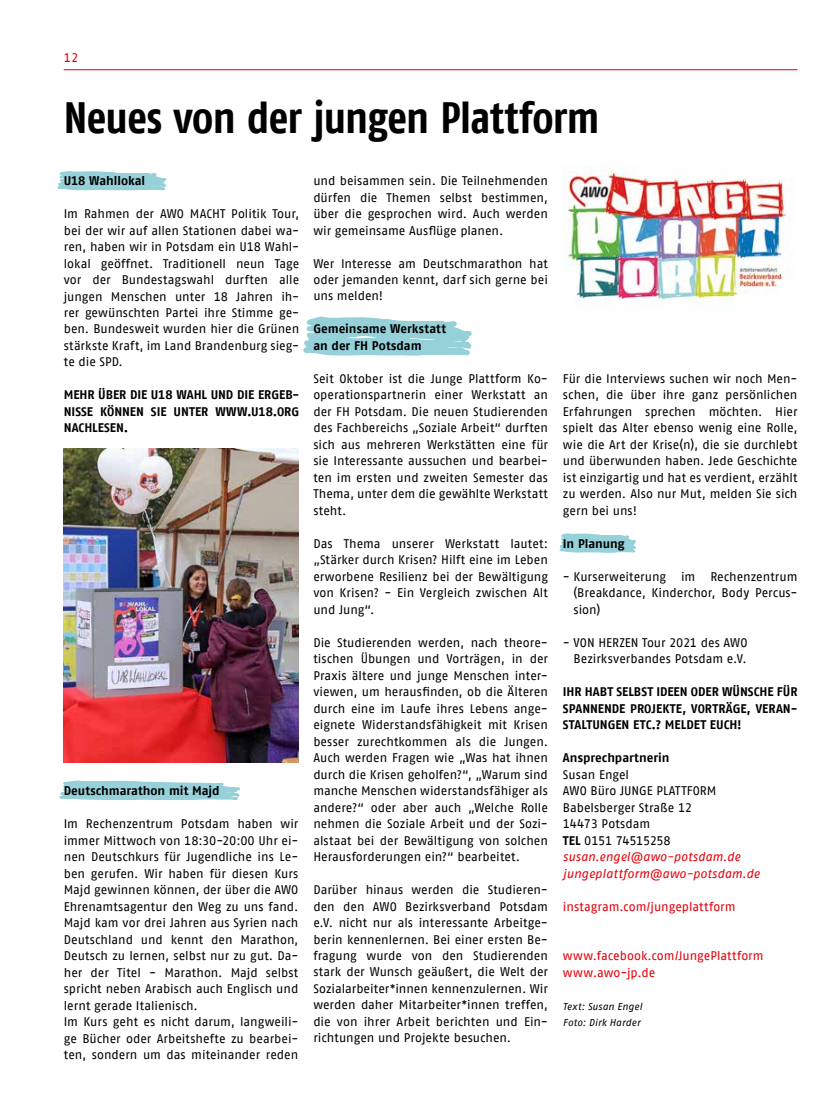
<style>
.page{position:relative;width:833px;height:1117px;background:#fff}
.page>*{position:absolute;margin:0;border:0;box-sizing:border-box;transform-origin:0 0}
.t1{font:700 43.75px "AWO Fago Cond";letter-spacing:-.015em;color:#000}
.t2{font:12.5px/16.5px "AWO Fago Office";letter-spacing:-.005em;color:#000;text-align:justify}
.t3{font:700 12.5px/16.5px "AWO Fago Office";color:#000;text-align:justify}
.t4{font:12.5px/16.5px "AWO Fago Office";letter-spacing:.005em;color:#e3000b}
.t5{font:italic 10px/16.5px "AWO Fago Office";letter-spacing:.01em;color:#000}
.s1{font-weight:700}
.s2{font-style:italic;color:#e3000b}
</style>
<div class="page">
<hr style="left:64px;top:69px;width:733px;height:1px;background:#e3000b">
<svg style="left:59px;top:780px;width:181px;height:20px;background:#a6d8de"></svg>
<svg style="left:559px;top:533px;width:77px;height:20px;background:#a7d8df"></svg>
<svg style="left:303px;top:316px;width:169px;height:40px;background:#a8d8df"></svg>
<svg style="left:57px;top:171px;width:110px;height:20px;background:#a8d8df"></svg>
<img style="left:563px;top:166px;width:227px;height:142px">
<img style="left:64px;top:449px;width:234px;height:313px">
<p class="t4" style="left:64px;top:49px;width:16px">12</p>
<h1 class="t1" style="left:64px;top:92px;width:537px">Neues von der jungen Plattform</h1>
<p class="t3" style="left:64px;top:172px;width:83px">U18 Wahllokal</p>
<p class="t2" style="left:64px;top:205px;width:237px">Im Rahmen der AWO MACHT Politik Tour, bei der wir auf allen Stationen dabei wa&shy;ren, haben wir in Potsdam ein U18 Wahl&shy;lokal geöffnet. Traditionell neun Tage vor der Bundestagswahl durften alle jungen Menschen unter 18 Jahren ih&shy;rer gewünschten Partei ihre Stimme ge&shy;ben. Bundesweit wurden hier die Grünen stärkste Kraft, im Land Brandenburg sieg&shy;te die SPD.</p>
<p class="t3" style="left:64px;top:386px;width:237px">MEHR ÜBER DIE U18 WAHL UND DIE ERGEB-NISSE KÖNNEN SIE UNTER WWW.U18.ORG NACHLESEN.</p>
<p class="t3" style="left:64px;top:782px;width:157px">Deutschmarathon mit Majd</p>
<p class="t2" style="left:64px;top:815px;width:236px;text-align:left">Im Rechenzentrum Potsdam haben wir immer Mittwoch von 18:30-20:00 Uhr ei&shy;nen Deutschkurs für Jugendliche ins Le&shy;ben gerufen. Wir haben für diesen Kurs Majd gewinnen können, der über die AWO Ehrenamtsagentur den Weg zu uns fand.<br>Majd kam vor drei Jahren aus Syrien nach Deutschland und kennt den Marathon, Deutsch zu lernen, selbst nur zu gut. Da&shy;her der Titel - Marathon. Majd selbst spricht neben Arabisch auch Englisch und lernt gerade Italienisch.<br>Im Kurs geht es nicht darum, langweili&shy;ge Bücher oder Arbeitshefte zu bearbei&shy;ten, sondern um das miteinander reden</p>
<p class="t2" style="left:313px;top:172px;width:236px">und beisammen sein. Die Teilnehmenden dürfen die Themen selbst bestimmen, über die gesprochen wird. Auch werden wir gemeinsame Ausflüge planen.</p>
<p class="t2" style="left:313px;top:255px;width:236px">Wer Interesse am Deutschmarathon hat oder jemanden kennt, darf sich gerne bei uns melden!</p>
<p class="t3" style="left:313px;top:320px;width:134px">Gemeinsame Werkstatt an der FH Potsdam</p>
<p class="t2" style="left:313px;top:370px;width:236px">Seit Oktober ist die Junge Plattform Ko&shy;operationspartnerin einer Werkstatt an der FH Potsdam. Die neuen Studierenden des Fachbereichs „Soziale Arbeit“ durften sich aus mehreren Werkstätten eine für sie Interessante aussuchen und bearbei&shy;ten im ersten und zweiten Semester das Thema, unter dem die gewählte Werkstatt steht.</p>
<p class="t2" style="left:313px;top:535px;width:236px">Das Thema unserer Werkstatt lautet: „Stärker durch Krisen? Hilft eine im Leben erworbene Resilienz bei der Bewältigung von Krisen? - Ein Vergleich zwischen Alt und Jung“.</p>
<p class="t2" style="left:313px;top:634px;width:236px">Die Studierenden werden, nach theore&shy;tischen Übungen und Vorträgen, in der Praxis ältere und junge Menschen inter&shy;viewen, um herausfinden, ob die Älteren durch eine im Laufe ihres Lebens ange&shy;eignete Widerstandsfähigkeit mit Krisen besser zurechtkommen als die Jungen.<br>Auch werden Fragen wie „Was hat ihnen durch die Krisen geholfen?“, „Warum sind manche Menschen widerstandsfähiger als andere?“ oder aber auch „Welche Rolle nehmen die Soziale Arbeit und der Sozi&shy;alstaat bei der Bewältigung von solchen Herausforderungen ein?“ bearbeitet.</p>
<p class="t2" style="left:313px;top:881px;width:236px">Darüber hinaus werden die Studieren&shy;den den AWO Bezirksverband Potsdam e.V. nicht nur als interessante Arbeitge&shy;berin kennenlernen. Bei einer ersten Be&shy;fragung wurde von den Studierenden stark der Wunsch geäußert, die Welt der Sozialarbeiter*innen kennenzulernen. Wir werden daher Mitarbeiter*innen treffen, die von ihrer Arbeit berichten und Ein&shy;richtungen und Projekte besuchen.</p>
<p class="t2" style="left:563px;top:370px;width:236px">Für die Interviews suchen wir noch Men&shy;schen, die über ihre ganz persönlichen Erfahrungen sprechen möchten. Hier spielt das Alter ebenso wenig eine Rolle, wie die Art der Krise(n), die sie durchlebt und überwunden haben. Jede Geschichte ist einzigartig und hat es verdient, erzählt zu werden. Also nur Mut, melden Sie sich gern bei uns!</p>
<p class="t3" style="left:563px;top:535px;width:63px">In Planung</p>
<p class="t2" style="left:573px;top:568px;width:225px;text-indent:-11px">- Kurserweiterung im Rechenzentrum (Breakdance, Kinderchor, Body Percus&shy;sion)</p>
<p class="t2" style="left:563px;top:634px;width:186px;text-align:right">- VON HERZEN Tour 2021 des AWO<br>Bezirksverbandes Potsdam e.V.</p>
<p class="t3" style="left:563px;top:683px;width:236px">IHR HABT SELBST IDEEN ODER WÜNSCHE FÜR SPANNENDE PROJEKTE, VORTRÄGE, VERAN-STALTUNGEN ETC.? MELDET EUCH!</p>
<p class="t3" style="left:563px;top:749px;width:108px">Ansprechpartnerin</p>
<p class="t2" style="left:563px;top:765px;width:198px;text-align:left">Susan Engel<br>AWO Büro JUNGE PLATTFORM<br>Babelsberger Straße 12<br>14473 Potsdam<br><span class="s1">TEL</span> 0151 74515258 <span class="s2">susan.engel@awo-potsdam.de jungeplattform@awo-potsdam.de</span></p>
<p class="t4" style="left:563px;top:897px;width:174px">instagram.com/jungeplattform</p>
<p class="t4" style="left:563px;top:947px;width:202px">www.facebook.com/JungePlattform www.awo-jp.de</p>
<p class="t5" style="left:563px;top:997px;width:81px">Text: Susan Engel<br>Foto: Dirk Harder</p>
</div>
